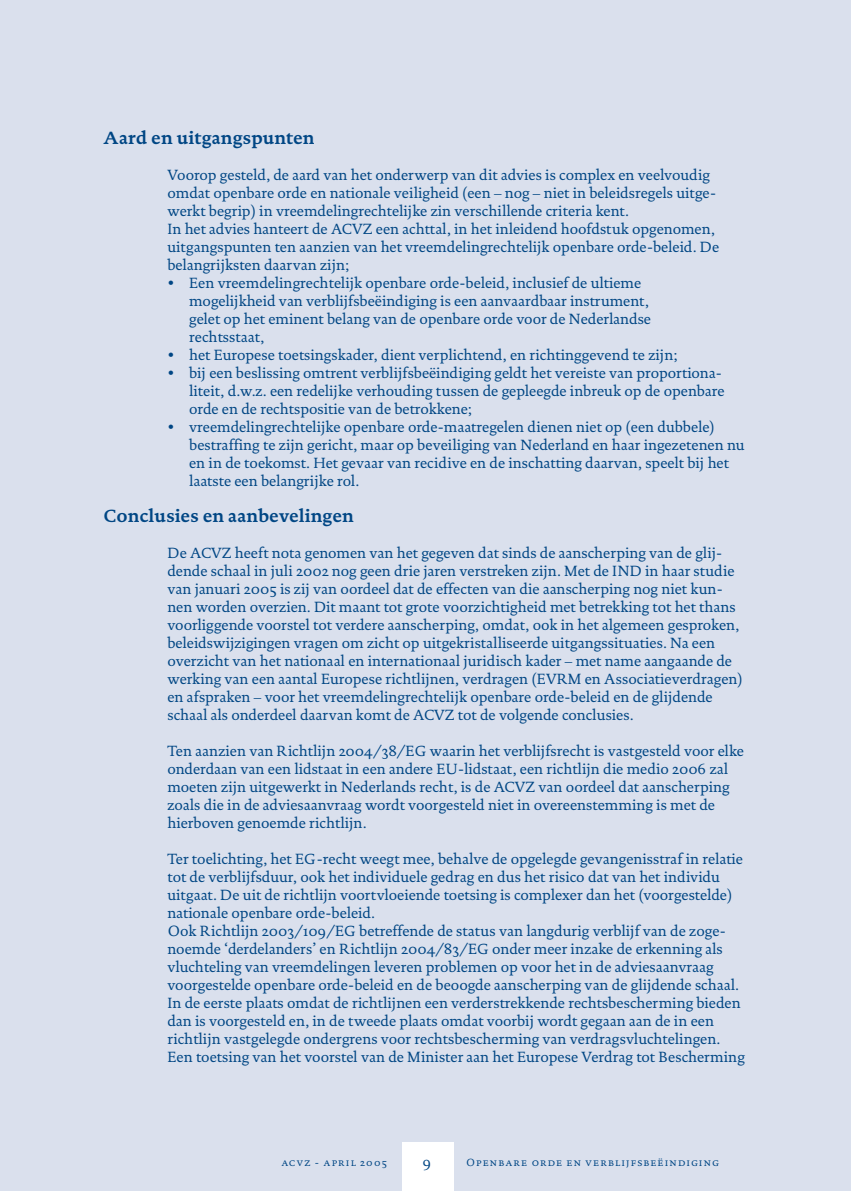
<style>
.page{position:relative;width:851px;height:1191px;background:#fff}
.page>*{position:absolute;margin:0;border:0;box-sizing:border-box;transform-origin:0 0}
.t1{font:700 18px "DTL Documenta ST";color:#004684}
.t2{font:15px/18px "DTL Documenta ST";color:#004684}
.t3{font:10.5px "DTL Documenta T Caps";letter-spacing:.11em;color:#004684}
</style>
<div class="page">
<div style="left:0;top:0;width:850px;height:1191px;background:#dae0ed"></div>
<div style="left:402px;top:1142px;width:51px;height:49px;background:#fff"></div>
<p class="t1" style="left:104px;top:127px;width:212px">Aard en uitgangspunten</p>
<p class="t2" style="left:167px;top:166px;width:553px">Voorop gesteld, de aard van het onderwerp van dit advies is complex en veelvoudig omdat openbare orde en nationale veiligheid (een – nog – niet in beleidsregels uitge&shy;werkt begrip) in vreemdelingrechtelijke zin verschillende criteria kent.<br>In het advies hanteert de ACVZ een achttal, in het inleidend hoofdstuk opgenomen, uitgangspunten ten aanzien van het vreemdelingrechtelijk openbare orde-beleid. De belangrijksten daarvan zijn;</p>
<p class="t2" style="left:189px;top:274px;width:463px;text-indent:-22px">• Een vreemdelingrechtelijk openbare orde-beleid, inclusief de ultieme mogelijkheid van verblijfsbeëindiging is een aanvaardbaar instrument, gelet op het eminent belang van de openbare orde voor de Nederlandse rechtsstaat,</p>
<p class="t2" style="left:167px;top:346px;width:512px">• het Europese toetsingskader, dient verplichtend, en richtinggevend te zijn;</p>
<p class="t2" style="left:189px;top:364px;width:537px;text-indent:-22px">• bij een beslissing omtrent verblijfsbeëindiging geldt het vereiste van proportiona&shy;liteit, d.w.z. een redelijke verhouding tussen de gepleegde inbreuk op de openbare orde en de rechtspositie van de betrokkene;</p>
<p class="t2" style="left:189px;top:418px;width:557px;text-indent:-22px">• vreemdelingrechtelijke openbare orde-maatregelen dienen niet op (een dubbele) bestraffing te zijn gericht, maar op beveiliging van Nederland en haar ingezetenen nu en in de toekomst. Het gevaar van recidive en de inschatting daarvan, speelt bij het laatste een belangrijke rol.</p>
<p class="t1" style="left:104px;top:505px;width:252px">Conclusies en aanbevelingen</p>
<p class="t2" style="left:167px;top:544px;width:576px">De ACVZ heeft nota genomen van het gegeven dat sinds de aanscherping van de glij&shy;dende schaal in juli 2002 nog geen drie jaren verstreken zijn. Met de IND in haar studie van januari 2005 is zij van oordeel dat de effecten van die aanscherping nog niet kun&shy;nen worden overzien. Dit maant tot grote voorzichtigheid met betrekking tot het thans voorliggende voorstel tot verdere aanscherping, omdat, ook in het algemeen gesproken, beleidswijzigingen vragen om zicht op uitgekristalliseerde uitgangssituaties. Na een overzicht van het nationaal en internationaal juridisch kader – met name aangaande de werking van een aantal Europese richtlijnen, verdragen (EVRM en Associatieverdragen) en afspraken – voor het vreemdelingrechtelijk openbare orde-beleid en de glijdende schaal als onderdeel daarvan komt de ACVZ tot de volgende conclusies.</p>
<p class="t2" style="left:167px;top:742px;width:578px">Ten aanzien van Richtlijn 2004/38/EG waarin het verblijfsrecht is vastgesteld voor elke onderdaan van een lidstaat in een andere EU-lidstaat, een richtlijn die medio 2006 zal moeten zijn uitgewerkt in Nederlands recht, is de ACVZ van oordeel dat aanscherping zoals die in de adviesaanvraag wordt voorgesteld niet in overeenstemming is met de hierboven genoemde richtlijn.</p>
<p class="t2" style="left:167px;top:850px;width:579px">Ter toelichting, het EG-recht weegt mee, behalve de opgelegde gevangenisstraf in relatie tot de verblijfsduur, ook het individuele gedrag en dus het risico dat van het individu uitgaat. De uit de richtlijn voortvloeiende toetsing is complexer dan het (voorgestelde) nationale openbare orde-beleid.<br>Ook Richtlijn 2003/109/EG betreffende de status van langdurig verblijf van de zoge&shy;noemde ‘derdelanders’ en Richtlijn 2004/83/EG onder meer inzake de erkenning als vluchteling van vreemdelingen leveren problemen op voor het in de adviesaanvraag voorgestelde openbare orde-beleid en de beoogde aanscherping van de glijdende schaal.<br>In de eerste plaats omdat de richtlijnen een verderstrekkende rechtsbescherming bieden dan is voorgesteld en, in de tweede plaats omdat voorbij wordt gegaan aan de in een richtlijn vastgelegde ondergrens voor rechtsbescherming van verdragsvluchtelingen.<br>Een toetsing van het voorstel van de Minister aan het Europese Verdrag tot Bescherming</p>
<p class="t3" style="left:281px;top:1155px;width:107px">acvz - april 2005</p>
<p class="t2" style="left:423px;top:1153px;width:10px">9</p>
<p class="t3" style="left:466px;top:1155px;width:254px">Openbare orde en verblijfsbeëindiging</p>
</div>
